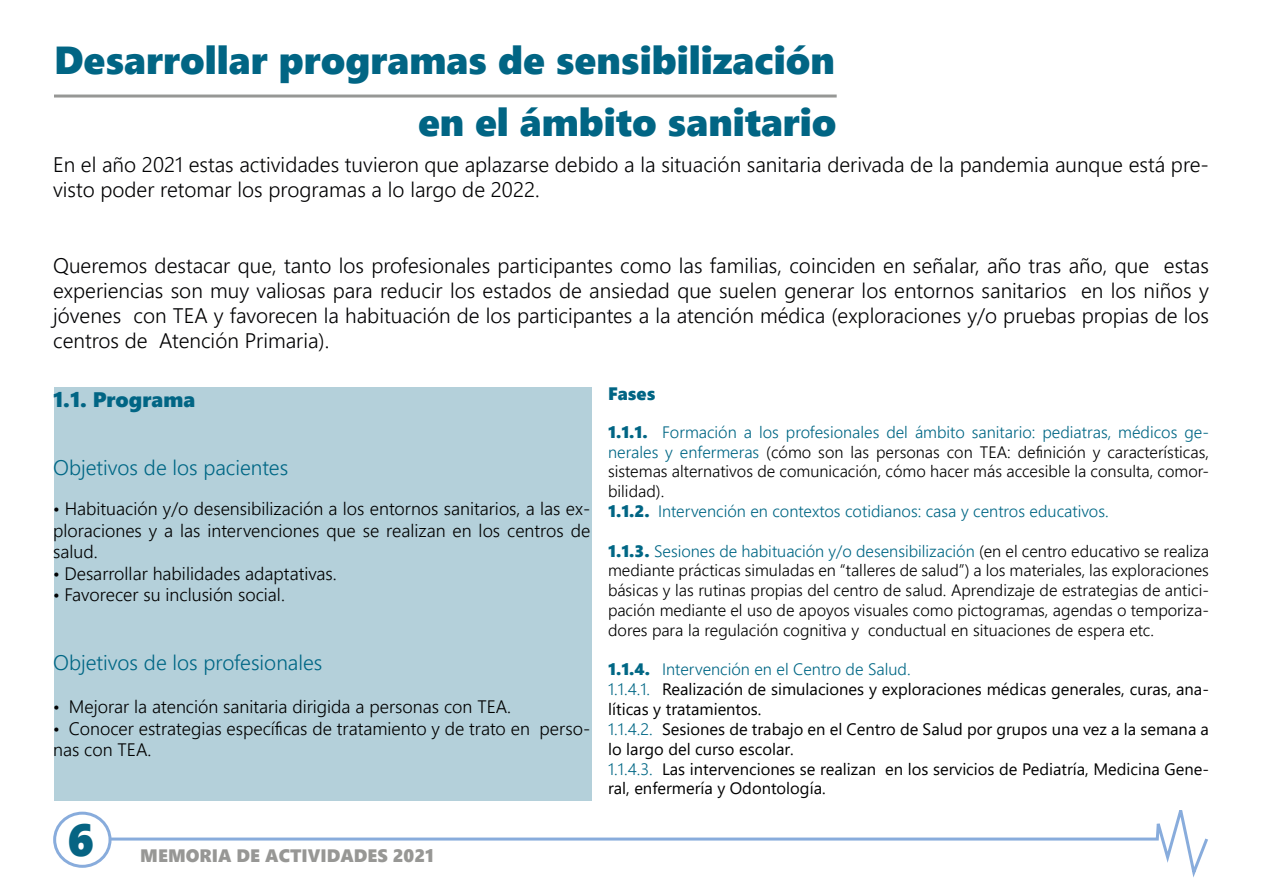
<style>
.page{position:relative;width:1263px;height:893px;background:#fff}
.page>*{position:absolute;margin:0;border:0;box-sizing:border-box;transform-origin:0 0}
.t1{font:45px "Segoe UI Black";color:#066483}
.t2{font:39px/61.7px "Segoe UI Black";color:#016584;text-align:right}
.t3{font:300 21px/25.2px "Segoe UI";color:#020203}
.t4{font:300 21px "Segoe UI";color:#006785}
.t5{font:21px "Segoe UI Black";color:#016584}
.t6{font:300 18px/21.6px "Segoe UI";color:#000;text-align:justify}
.t7{font:18px "Segoe UI Black";color:#979795}
.t8{font:18px "Segoe UI Black";color:#016584}
.t9{font:300 16.5px/19.8px "Segoe UI";color:#000;text-align:justify}
.t10{font:16.5px/19.8px "Segoe UI";color:#000}
.t11{font:300 16.5px/19.8px "Segoe UI";color:#006785}
.s1{font-weight:400;font-size:16.5px;color:#020203}
.s2{font-family:"Segoe UI Black";font-weight:400;color:#016584}
.s3{color:#000}
.s4{font-family:"Segoe UI Black";font-weight:400;color:#006785}
.s5{color:#006785}
.s6{font-family:"Segoe UI Black";color:#006785}
.s7{font-weight:300;color:#006785}
</style>
<div class="page">
<svg style="left:108px;top:798px;width:1100px;height:80px"></svg>
<div style="left:53px;top:812px;width:59px;height:56px;border:3px solid #88acdc;border-radius:50%"></div>
<div style="left:54px;top:387px;width:537px;height:413px;background:#b4d0da"></div>
<hr style="left:54px;top:95px;width:783px;height:3px;background:#969795">
<h2 class="t2" style="left:54px;top:27px;width:784px">Desarrollar programas de sensibilización en el ámbito sanitario</h2>
<p class="t3" style="left:53px;top:150px;width:1157px">En el año 2021 estas actividades tuvieron que aplazarse debido a la situación sanitaria derivada de la pandemia aunque está pre&shy;visto poder retomar los programas a lo largo de 2022.</p>
<p class="t3" style="left:53px;top:251px;width:1157px;text-align:justify">Queremos destacar que, tanto los profesionales participantes como las familias, coinciden en señalar, año tras año, que estas experiencias son muy valiosas para reducir los estados de ansiedad que suelen generar los entornos sanitarios en los niños y jóvenes con TEA y favorecen la habituación de los participantes a la atención médica (exploraciones y/o pruebas propias de los centros de Atención Primaria).</p>
<p class="t5" style="left:53px;top:384px;width:143px">1.1. Programa</p>
<p class="t4" style="left:53px;top:448px;width:237px">Objetivos de los pacientes</p>
<p class="t6" style="left:53px;top:496px;width:539px"><span class="s1">•</span> Habituación y/o desensibilización a los entornos sanitarios, a las ex&shy;ploraciones y a las intervenciones que se realizan en los centros de salud.</p>
<p class="t6" style="left:53px;top:561px;width:285px"><span class="s1">•</span> Desarrollar habilidades adaptativas.</p>
<p class="t6" style="left:53px;top:582px;width:233px"><span class="s1">•</span> Favorecer su inclusión social.</p>
<p class="t4" style="left:53px;top:643px;width:271px">Objetivos de los profesionales</p>
<p class="t6" style="left:53px;top:694px;width:459px"><span class="s1">•</span> Mejorar la atención sanitaria dirigida a personas con TEA.</p>
<p class="t6" style="left:53px;top:716px;width:539px"><span class="s1">•</span> Conocer estrategias específicas de tratamiento y de trato en perso&shy;nas con TEA.</p>
<h1 class="t1" style="left:67px;top:807px;width:28px">6</h1>
<p class="t7" style="left:140px;top:843px;width:295px">MEMORIA DE ACTIVIDADES 2021</p>
<p class="t8" style="left:608px;top:381px;width:49px">Fases</p>
<p class="t11" style="left:608px;top:420px;width:602px"><span class="s2">1.1.1.</span> Formación a los profesionales del ámbito sanitario: pediatras, médicos ge&shy;nerales y enfermeras <span class="s3">(cómo son las personas con TEA: definición y características, sistemas alternativos de comunicación, cómo hacer más accesible la consulta, comor&shy;bilidad).<br></span><span class="s2">1.1.2.</span> Intervención en contextos cotidianos: casa y centros educativos.</p>
<p class="t9" style="left:608px;top:539px;width:602px"><span class="s4">1.1.3.</span> <span class="s5">Sesiones de habituación y/o desensibilización</span> (en el centro educativo se realiza mediante prácticas simuladas en “talleres de salud”) a los materiales, las exploraciones básicas y las rutinas propias del centro de salud. Aprendizaje de estrategias de antici&shy;pación mediante el uso de apoyos visuales como pictogramas, agendas o temporiza&shy;dores para la regulación cognitiva y conductual en situaciones de espera etc.</p>
<p class="t10" style="left:608px;top:658px;width:602px"><span class="s6">1.1.4.</span> <span class="s7">Intervención en el Centro de Salud.<br>1.1.4.1.</span> Realización de simulaciones y exploraciones médicas generales, curas, ana&shy;líticas y tratamientos.<br><span class="s7">1.1.4.2.</span> Sesiones de trabajo en el Centro de Salud por grupos una vez a la semana a lo largo del curso escolar.<br><span class="s7">1.1.4.3.</span> Las intervenciones se realizan en los servicios de Pediatría, Medicina Gene&shy;ral, enfermería y Odontología.</p>
</div>
